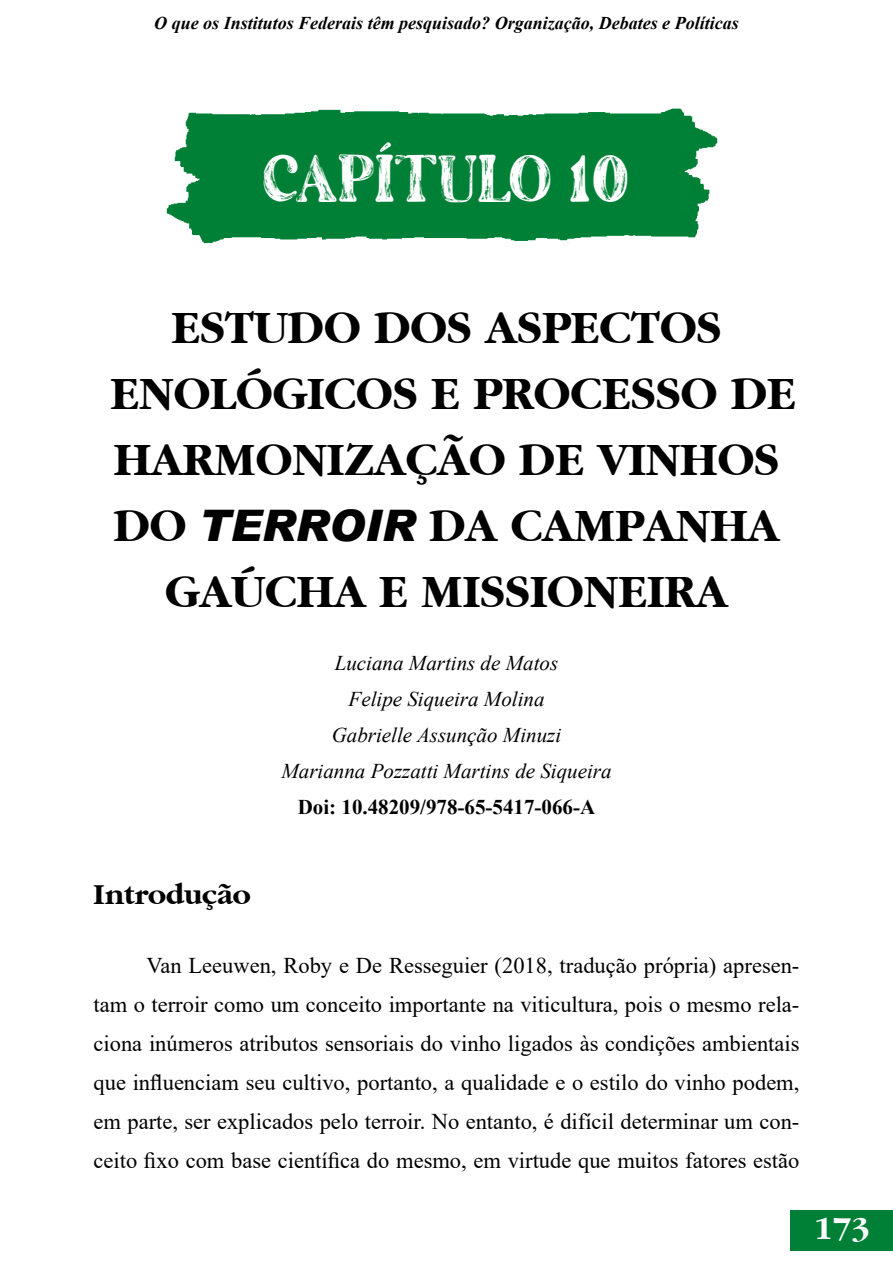
<style>
.page{position:relative;width:893px;height:1263px;background:#fff}
.page>*{position:absolute;margin:0;border:0;box-sizing:border-box;transform-origin:0 0}
.t1{font:900 48px/66px "Garamond Black S Si";color:#000;text-align:center}
.t2{font:42px "The Artisan Marker Serif";color:#fff}
.t3{font:900 33px "Garamond Black S Si";color:#fff}
.t4{font:900 30px "Garamond Black S Si";color:#000}
.t5{font:22.5px/39px "Times New Roman";color:#000;text-align:justify}
.t6{font:italic 21px/36px "Times New Roman";color:#000;text-align:center}
.t7{font:700 21px "Times New Roman";color:#000}
.t8{font:italic 700 18px "Times New Roman";color:#000}
.s1{font-family:"Arial";font-style:italic;font-size:43.5px}
</style>
<div class="page">
<div style="left:791px;top:1210px;width:102px;height:40px;background:#008037"></div>
<img style="left:166px;top:108px;width:552px;height:135px">
<p class="t8" style="left:154px;top:11px;width:586px">O que os Institutos Federais têm pesquisado? Organização, Debates e Políticas</p>
<h2 class="t2" style="left:263px;top:163px;width:368px">CAPÍTULO 10</h2>
<h1 class="t1" style="left:110px;top:294px;width:687px">ESTUDO DOS ASPECTOS<br>ENOLÓGICOS E PROCESSO DE<br>HARMONIZAÇÃO DE VINHOS<br>DO <span class="s1">TERROIR</span> DA CAMPANHA<br>GAÚCHA E MISSIONEIRA</h1>
<p class="t6" style="left:281px;top:644px;width:332px">Luciana Martins de Matos<br>Felipe Siqueira Molina<br>Gabrielle Assunção Minuzi<br>Marianna Pozzatti Martins de Siqueira</p>
<p class="t7" style="left:298px;top:792px;width:299px">Doi: 10.48209/978-65-5417-066-A</p>
<h3 class="t4" style="left:94px;top:877px;width:159px">Introdução</h3>
<p class="t5" style="left:94px;top:945px;width:707px;text-indent:53px">Van Leeuwen, Roby e De Resseguier (2018, tradução própria) apresen&shy;tam o terroir como um conceito importante na viticultura, pois o mesmo rela&shy;ciona inúmeros atributos sensoriais do vinho ligados às condições ambientais que influenciam seu cultivo, portanto, a qualidade e o estilo do vinho podem, em parte, ser explicados pelo terroir. No entanto, é difícil determinar um con&shy;ceito fixo com base científica do mesmo, em virtude que muitos fatores estão</p>
<h3 class="t3" style="left:814px;top:1210px;width:57px">173</h3>
</div>
